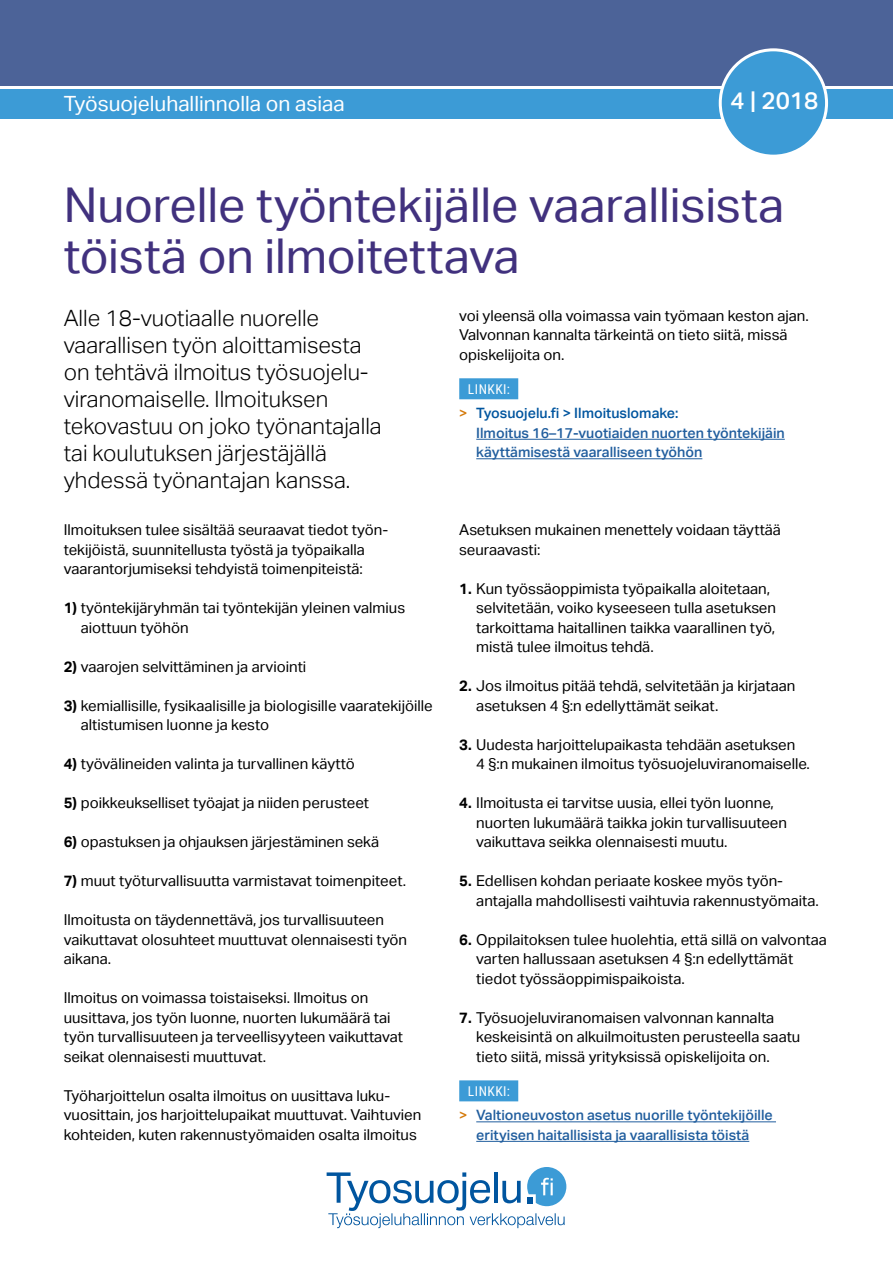
<style>
.page{position:relative;width:893px;height:1263px;background:#fff}
.page>*{position:absolute;margin:0;border:0;box-sizing:border-box;transform-origin:0 0}
.Otsikko{font:48px/51px "Aktiv Grotesk";letter-spacing:-.005em;color:#41317e}
.Ylänumero{font:500 24px "Aktiv Grotesk";color:#fff}
.Ingressi{font:300 22.5px/27px "Aktiv Grotesk";color:#000}
.t1{font:21px "Aktiv Grotesk";color:#fff}
.Alkuleipis{font:15px/19.5px "Aktiv Grotesk";color:#000}
.t2{font:500 14.25px/19.5px "Aktiv Grotesk";color:#215e9e}
.Vinjetti{font:13.5px "Roboto Condensed";letter-spacing:.035em;color:#fff}
.s1{font-weight:700}
.s2{color:#d47a0b}
.s3{color:#00559f}
</style>
<div class="page">
<div style="left:0;top:0;width:893px;height:86px;background:#4c6398"></div>
<div style="left:0;top:89px;width:893px;height:30px;background:#3c9bd6"></div>
<div style="left:720px;top:50px;width:106px;height:106px;background:#3c9bd6;border-radius:50%"></div>
<div style="left:719px;top:48px;width:109px;height:110px;border:3px solid #fff;border-radius:50%"></div>
<div style="left:459px;top:378px;width:59px;height:21px;background:#3c9bd6"></div>
<hr style="left:476px;top:439px;width:309px;height:1px;background:#215e9e">
<hr style="left:476px;top:458px;width:226px;height:1px;background:#215e9e">
<div style="left:459px;top:1080px;width:59px;height:21px;background:#3c9bd6"></div>
<hr style="left:476px;top:1121px;width:300px;height:1px;background:#215e9e">
<hr style="left:476px;top:1141px;width:273px;height:1px;background:#215e9e">
<svg style="left:327px;top:1167px;width:239px;height:61px"></svg>
<div style="left:527px;top:1197px;width:6px;height:7px;background:#00559f"></div>
<h3 class="t1" style="left:64px;top:92px;width:282px">Työsuojeluhallinnolla on asiaa</h3>
<p class="Ylänumero" style="left:730px;top:87px;width:89px">4 | 2018</p>
<h1 class="Otsikko" style="left:64px;top:180px;width:722px">Nuorelle työntekijälle vaarallisista töistä on ilmoitettava</h1>
<h3 class="Ingressi" style="left:64px;top:305px;width:319px">Alle 18-vuotiaalle nuorelle vaarallisen työn aloittamisesta on tehtävä ilmoitus työsuojelu&shy;viranomaiselle. Ilmoituksen tekovastuu on joko työnantajalla tai koulutuksen järjestäjällä yhdessä työnantajan kanssa.</h3>
<p class="Alkuleipis" style="left:64px;top:520px;width:326px">Ilmoituksen tulee sisältää seuraavat tiedot työn&shy;tekijöistä, suunnitellusta työstä ja työpaikalla vaarantorjumiseksi tehdyistä toimenpiteistä:</p>
<p class="Alkuleipis" style="left:81px;top:598px;width:326px;text-indent:-17px"><span class="s1">1)</span> työntekijäryhmän tai työntekijän yleinen valmius aiottuun työhön</p>
<p class="Alkuleipis" style="left:64px;top:657px;width:244px"><span class="s1">2)</span> vaarojen selvittäminen ja arviointi</p>
<p class="Alkuleipis" style="left:81px;top:696px;width:353px;text-indent:-17px"><span class="s1">3)</span> kemiallisille, fysikaalisille ja biologisille vaaratekijöille altistumisen luonne ja kesto</p>
<p class="Alkuleipis" style="left:64px;top:754px;width:292px"><span class="s1">4)</span> työvälineiden valinta ja turvallinen käyttö</p>
<p class="Alkuleipis" style="left:64px;top:793px;width:307px"><span class="s1">5)</span> poikkeukselliset työajat ja niiden perusteet</p>
<p class="Alkuleipis" style="left:64px;top:832px;width:317px"><span class="s1">6)</span> opastuksen ja ohjauksen järjestäminen sekä</p>
<p class="Alkuleipis" style="left:64px;top:871px;width:344px"><span class="s1">7)</span> muut työturvallisuutta varmistavat toimenpiteet.</p>
<p class="Alkuleipis" style="left:64px;top:910px;width:322px">Ilmoitusta on täydennettävä, jos turvallisuuteen</p>
<p class="Alkuleipis" style="left:64px;top:930px;width:345px">vaikuttavat olosuhteet muuttuvat olennaisesti työn</p>
<p class="Alkuleipis" style="left:64px;top:949px;width:49px">aikana.</p>
<p class="Alkuleipis" style="left:64px;top:988px;width:341px">Ilmoitus on voimassa toistaiseksi. Ilmoitus on uusittava, jos työn luonne, nuorten lukumäärä tai työn turvallisuuteen ja terveellisyyteen vaikuttavat seikat olennaisesti muuttuvat.</p>
<p class="Alkuleipis" style="left:64px;top:1086px;width:359px">Työharjoittelun osalta ilmoitus on uusittava luku&shy;vuosittain, jos harjoittelupaikat muuttuvat. Vaihtuvien</p>
<p class="Alkuleipis" style="left:64px;top:1125px;width:355px">kohteiden, kuten rakennustyömaiden osalta ilmoitus</p>
<p class="Alkuleipis" style="left:459px;top:306px;width:351px">voi yleensä olla voimassa vain työmaan keston ajan.<br>Valvonnan kannalta tärkeintä on tieto siitä, missä opiskelijoita on.</p>
<h6 class="Vinjetti" style="left:468px;top:380px;width:43px">LINKKI:</h6>
<p class="t2" style="left:476px;top:404px;width:310px;text-indent:-17px"><span class="s2">&gt;</span> <span class="s3">Tyosuojelu.fi &gt; Ilmoituslomake:<br></span>Ilmoitus 16–17-vuotiaiden nuorten työntekijäin käyttämisestä vaaralliseen työhön</p>
<p class="Alkuleipis" style="left:459px;top:520px;width:323px">Asetuksen mukainen menettely voidaan täyttää</p>
<p class="Alkuleipis" style="left:459px;top:540px;width:83px">seuraavasti:</p>
<p class="Alkuleipis" style="left:476px;top:579px;width:301px;text-indent:-17px"><span class="s1">1.</span> Kun työssäoppimista työpaikalla aloitetaan, selvitetään, voiko kyseeseen tulla asetuksen tarkoittama haitallinen taikka vaarallinen työ, mistä tulee ilmoitus tehdä.</p>
<p class="Alkuleipis" style="left:476px;top:676px;width:321px;text-indent:-17px"><span class="s1">2.</span> Jos ilmoitus pitää tehdä, selvitetään ja kirjataan asetuksen 4 §:n edellyttämät seikat.</p>
<p class="Alkuleipis" style="left:476px;top:735px;width:335px;text-indent:-17px"><span class="s1">3.</span> Uudesta harjoittelupaikasta tehdään asetuksen<br>4 §:n mukainen ilmoitus työsuojeluviranomaiselle.</p>
<p class="Alkuleipis" style="left:476px;top:793px;width:312px;text-indent:-17px"><span class="s1">4.</span> Ilmoitusta ei tarvitse uusia, ellei työn luonne, nuorten lukumäärä taikka jokin turvallisuuteen vaikuttava seikka olennaisesti muutu.</p>
<p class="Alkuleipis" style="left:476px;top:871px;width:344px;text-indent:-17px"><span class="s1">5.</span> Edellisen kohdan periaate koskee myös työn&shy;antajalla mahdollisesti vaihtuvia rakennustyömaita.</p>
<p class="Alkuleipis" style="left:476px;top:930px;width:352px;text-indent:-17px"><span class="s1">6.</span> Oppilaitoksen tulee huolehtia, että sillä on valvontaa varten hallussaan asetuksen 4 §:n edellyttämät tiedot työssäoppimispaikoista.</p>
<p class="Alkuleipis" style="left:476px;top:1008px;width:326px;text-indent:-17px"><span class="s1">7.</span> Työsuojeluviranomaisen valvonnan kannalta keskeisintä on alkuilmoitusten perusteella saatu tieto siitä, missä yrityksissä opiskelijoita on.</p>
<h6 class="Vinjetti" style="left:468px;top:1082px;width:43px">LINKKI:</h6>
<p class="t2" style="left:459px;top:1106px;width:315px;text-align:center"><span class="s2">&gt;</span> Valtioneuvoston asetus nuorille työntekijöille erityisen haitallisista ja vaarallisista töistä</p>
</div>
